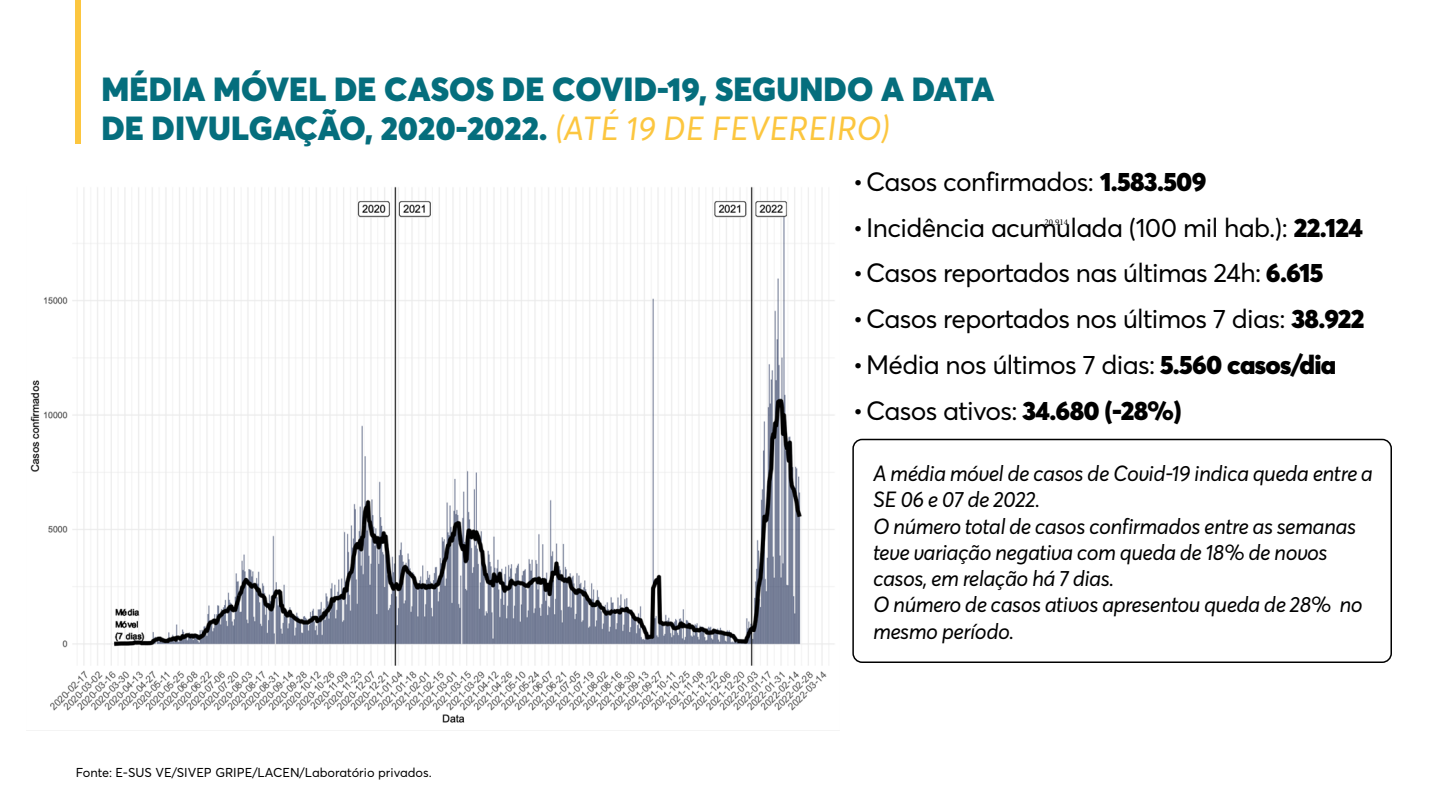
<style>
.page{position:relative;width:1440px;height:810px;background:#fff}
.page>*{position:absolute;margin:0;border:0;box-sizing:border-box;transform-origin:0 0}
.t1{font:900 33px/39px "Averta";letter-spacing:.005em;color:#056e7d}
.t2{font:26.25px "Averta";letter-spacing:-.025em;color:#000}
.t3{font:italic 21.75px/26.2px "Averta";letter-spacing:-.025em;color:#000}
.t4{font:12.75px "Averta";color:#000}
.t5{font:9px "Minion Pro";color:#000}
.s1{font-weight:400;font-style:italic;color:#fcc63f}
.s2{font-weight:900}
</style>
<div class="page">
<div style="left:75px;top:0;width:6px;height:144px;background:#fcc63f"></div>
<img style="left:30px;top:186px;width:805px;height:537px">
<div style="left:852px;top:439px;width:540px;height:224px;border:2px solid #000;border-radius:9px"></div>
<h1 class="t1" style="left:101px;top:70px;width:894px">MÉDIA MÓVEL DE CASOS DE COVID-19, SEGUNDO A DATA<br>DE DIVULGAÇÃO, 2020-2022. <span class="s1">(ATÉ 19 DE FEVEREIRO)</span></h1>
<p class="t2" style="left:853px;top:165px;width:355px">•Casos confirmados: <span class="s2">1.583.509</span></p>
<p class="t2" style="left:853px;top:211px;width:512px">•Incidência acumulada (100 mil hab.): <span class="s2">22.124</span></p>
<p class="t2" style="left:853px;top:257px;width:472px">•Casos reportados nas últimas 24h: <span class="s2">6.615</span></p>
<p class="t2" style="left:853px;top:302px;width:513px">•Casos reportados nos últimos 7 dias: <span class="s2">38.922</span></p>
<p class="t2" style="left:853px;top:348px;width:485px">•Média nos últimos 7 dias: <span class="s2">5.560 casos/dia</span></p>
<p class="t2" style="left:853px;top:394px;width:330px">•Casos ativos: <span class="s2">34.680 (-28%)</span></p>
<p class="t5" style="left:1044px;top:216px;width:25px">20.914</p>
<p class="t4" style="left:76px;top:764px;width:357px">Fonte: E-SUS VE/SIVEP GRIPE/LACEN/Laboratório privados.</p>
<p class="t3" style="left:873px;top:461px;width:502px">A média móvel de casos de Covid-19 indica queda entre a SE 06 e 07 de 2022.<br>O número total de casos confirmados entre as semanas teve variação negativa com queda de 18% de novos casos, em relação há 7 dias.<br>O número de casos ativos apresentou queda de 28% no mesmo período.</p>
</div>
